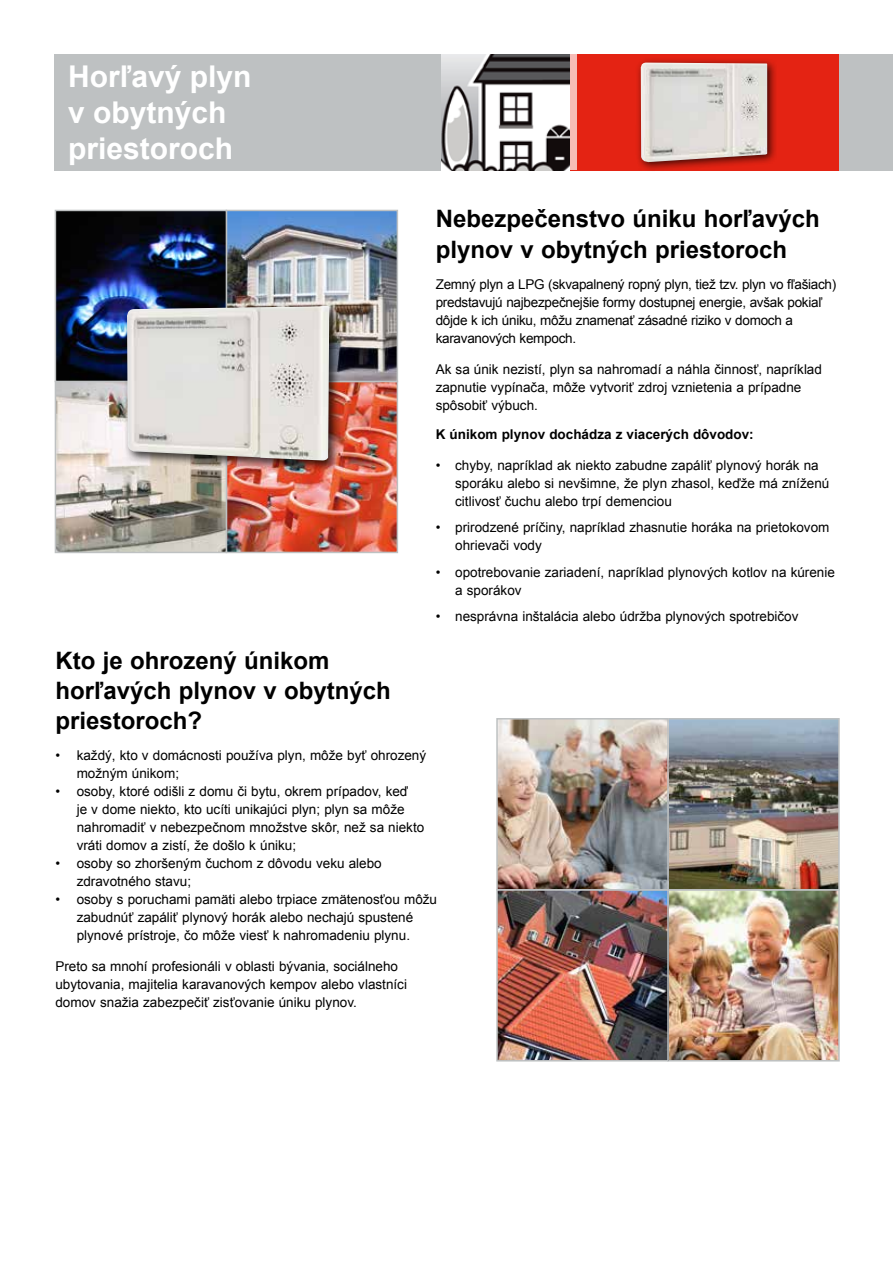
<style>
.page{position:relative;width:893px;height:1263px;background:#fff}
.page>*{position:absolute;margin:0;border:0;box-sizing:border-box;transform-origin:0 0}
.t1{font:700 30px/36px "Arial";color:#fff}
.t2{font:700 24px/30px "Arial";color:#000}
.t3{font:13.5px/18px "Arial";color:#000}
.t4{font:13.5px/18px "Arial";letter-spacing:-.02em;color:#000}
.t5{font:700 13.5px "Arial";color:#000}
</style>
<div class="page">
<div style="left:54px;top:54px;width:839px;height:116px;background:#bec1c2"></div>
<img style="left:58px;top:213px;width:337px;height:337px">
<div style="left:226px;top:381px;width:172px;height:172px;border:2px solid #bec1c2"></div>
<div style="left:55px;top:381px;width:172px;height:172px;border:2px solid #bec1c2"></div>
<div style="left:226px;top:210px;width:172px;height:172px;border:2px solid #bec1c2"></div>
<div style="left:55px;top:210px;width:172px;height:172px;border:2px solid #bec1c2"></div>
<img style="left:499px;top:721px;width:338px;height:337px">
<div style="left:667px;top:889px;width:173px;height:172px;border:2px solid #bec1c2"></div>
<div style="left:496px;top:889px;width:173px;height:172px;border:2px solid #bec1c2"></div>
<div style="left:667px;top:718px;width:173px;height:172px;border:2px solid #bec1c2"></div>
<div style="left:496px;top:718px;width:173px;height:172px;border:2px solid #bec1c2"></div>
<div style="left:123px;top:302px;width:219px;height:171px;background:#000;opacity:.75"></div>
<img style="left:127px;top:306px;width:202px;height:154px">
<img style="left:442px;top:54px;width:128px;height:116px">
<div style="left:570px;top:54px;width:269px;height:116px;background:#e42313"></div>
<div style="left:570px;top:52px;width:7px;height:118px;background:#f6bcb7"></div>
<div style="left:635px;top:57px;width:142px;height:115px;background:#000;opacity:.75"></div>
<img style="left:640px;top:63px;width:127px;height:100px">
<h1 class="t1" style="left:68px;top:59px;width:185px">Horľavý plyn v obytných priestoroch</h1>
<h2 class="t2" style="left:436px;top:203px;width:386px;line-height:31.5px">Nebezpečenstvo úniku horľavých plynov v obytných priestoroch</h2>
<p class="t4" style="left:436px;top:276px;width:402px">Zemný plyn a LPG (skvapalnený ropný plyn, tiež tzv. plyn vo fľašiach) predstavujú najbezpečnejšie formy dostupnej energie, avšak pokiaľ dôjde k ich úniku, môžu znamenať zásadné riziko v domoch a karavanových kempoch.</p>
<p class="t3" style="left:436px;top:360px;width:388px">Ak sa únik nezistí, plyn sa nahromadí a náhla činnosť, napríklad zapnutie vypínača, môže vytvoriť zdroj vznietenia a prípadne spôsobiť výbuch.</p>
<p class="t5" style="left:436px;top:425px;width:320px">K únikom plynov dochádza z viacerých dôvodov:</p>
<p class="t3" style="left:455px;top:456px;width:376px;text-indent:-19px">• chyby, napríklad ak niekto zabudne zapáliť plynový horák na sporáku alebo si nevšimne, že plyn zhasol, keďže má zníženú citlivosť čuchu alebo trpí demenciou</p>
<p class="t3" style="left:455px;top:519px;width:376px;text-indent:-19px">• prirodzené príčiny, napríklad zhasnutie horáka na prietokovom ohrievači vody</p>
<p class="t3" style="left:455px;top:563px;width:381px;text-indent:-19px">• opotrebovanie zariadení, napríklad plynových kotlov na kúrenie a sporákov</p>
<p class="t3" style="left:436px;top:608px;width:364px">• nesprávna inštalácia alebo údržba plynových spotrebičov</p>
<h2 class="t2" style="left:55px;top:646px;width:337px">Kto je ohrozený únikom horľavých plynov v obytných priestoroch?</h2>
<p class="t3" style="left:77px;top:746px;width:351px;text-indent:-21px">• každý, kto v domácnosti používa plyn, môže byť ohrozený možným únikom;</p>
<p class="t3" style="left:77px;top:782px;width:349px;text-indent:-21px">• osoby, ktoré odišli z domu či bytu, okrem prípadov, keď<br>je v dome niekto, kto ucíti unikajúci plyn; plyn sa môže nahromadiť v nebezpečnom množstve skôr, než sa niekto vráti domov a zistí, že došlo k úniku;</p>
<p class="t3" style="left:77px;top:854px;width:307px;text-indent:-21px">• osoby so zhoršeným čuchom z dôvodu veku alebo zdravotného stavu;</p>
<p class="t3" style="left:55px;top:890px;width:383px;text-align:center">• osoby s poruchami pamäti alebo trpiace zmätenosťou môžu zabudnúť zapáliť plynový horák alebo nechajú spustené plynové prístroje, čo môže viesť k nahromadeniu plynu.</p>
<p class="t3" style="left:55px;top:957px;width:353px">Preto sa mnohí profesionáli v oblasti bývania, sociálneho ubytovania, majitelia karavanových kempov alebo vlastníci domov snažia zabezpečiť zisťovanie úniku plynov.</p>
</div>
